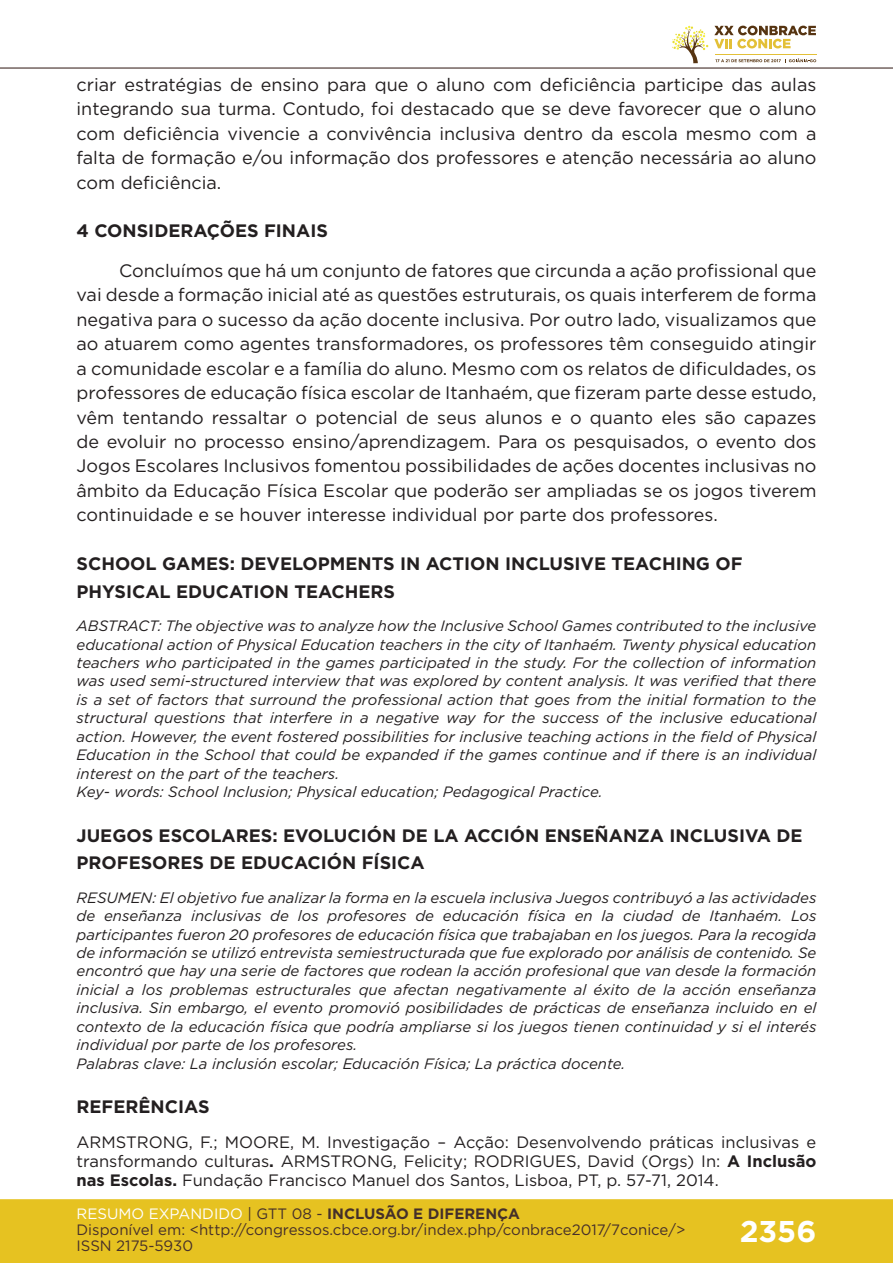
<style>
.page{position:relative;width:893px;height:1263px;background:#fff}
.page>*{position:absolute;margin:0;border:0;box-sizing:border-box;transform-origin:0 0}
.t1{font:700 30px "Gotham";color:#fff}
.t2{font:18px/24.5px "Gotham";color:#231f20;text-align:justify}
.t3{font:700 18px/27.5px "Gotham";color:#231f20}
.t4{font:16.5px/19.4px "Gotham";color:#231f20;text-align:justify}
.t5{font:italic 15px/18.5px "Gotham";color:#231f20}
.t6{font:15px/16px "Gotham";color:#462f2a}
.s1{font-weight:700}
.s2{color:#fff}
.s3{color:#442f2a}
.s4{font-weight:700;color:#442f2a}
</style>
<div class="page">
<div style="left:0;top:1199px;width:893px;height:64px;background:#e6c221;border:2px solid #e6c221"></div>
<hr style="left:0;top:67px;width:893px;height:2px;background:#442f2a">
<svg style="left:672px;top:26px;width:144px;height:37px"></svg>
<p class="t2" style="left:77px;top:72px;width:741px">criar estratégias de ensino para que o aluno com deficiência participe das aulas integrando sua turma. Contudo, foi destacado que se deve favorecer que o aluno com deficiência vivencie a convivência inclusiva dentro da escola mesmo com a falta de formação e/ou informação dos professores e atenção necessária ao aluno com deficiência.</p>
<p class="t3" style="left:77px;top:217px;width:253px">4 CONSIDERAÇÕES FINAIS</p>
<p class="t2" style="left:77px;top:258px;width:741px;text-indent:43px">Concluímos que há um conjunto de fatores que circunda a ação profissional que vai desde a formação inicial até as questões estruturais, os quais interferem de forma negativa para o sucesso da ação docente inclusiva. Por outro lado, visualizamos que ao atuarem como agentes transformadores, os professores têm conseguido atingir a comunidade escolar e a família do aluno. Mesmo com os relatos de dificuldades, os professores de educação física escolar de Itanhaém, que fizeram parte desse estudo, vêm tentando ressaltar o potencial de seus alunos e o quanto eles são capazes de evoluir no processo ensino/aprendizagem. Para os pesquisados, o evento dos Jogos Escolares Inclusivos fomentou possibilidades de ações docentes inclusivas no âmbito da Educação Física Escolar que poderão ser ampliadas se os jogos tiverem continuidade e se houver interesse individual por parte dos professores.</p>
<p class="t3" style="left:77px;top:550px;width:667px">SCHOOL GAMES: DEVELOPMENTS IN ACTION INCLUSIVE TEACHING OF<br>PHYSICAL EDUCATION TEACHERS</p>
<p class="t5" style="left:77px;top:616px;width:741px">ABSTRACT: The objective was to analyze how the Inclusive School Games contributed to the inclusive educational action of Physical Education teachers in the city of Itanhaém. Twenty physical education teachers who participated in the games participated in the study. For the collection of information was used semi-structured interview that was explored by content analysis. It was verified that there is a set of factors that surround the professional action that goes from the initial formation to the structural questions that interfere in a negative way for the success of the inclusive educational action. However, the event fostered possibilities for inclusive teaching actions in the field of Physical Education in the School that could be expanded if the games continue and if there is an individual interest on the part of the teachers.<br>Key- words: School Inclusion; Physical education; Pedagogical Practice.</p>
<p class="t3" style="left:77px;top:821px;width:727px">JUEGOS ESCOLARES: EVOLUCIÓN DE LA ACCIÓN ENSEÑANZA INCLUSIVA DE<br>PROFESORES DE EDUCACIÓN FÍSICA</p>
<p class="t5" style="left:77px;top:888px;width:741px">RESUMEN: El objetivo fue analizar la forma en la escuela inclusiva Juegos contribuyó a las actividades de enseñanza inclusivas de los profesores de educación física en la ciudad de Itanhaém. Los participantes fueron 20 profesores de educación física que trabajaban en los juegos. Para la recogida de información se utilizó entrevista semiestructurada que fue explorado por análisis de contenido. Se encontró que hay una serie de factores que rodean la acción profesional que van desde la formación inicial a los problemas estructurales que afectan negativamente al éxito de la acción enseñanza inclusiva. Sin embargo, el evento promovió posibilidades de prácticas de enseñanza incluido en el contexto de la educación física que podría ampliarse si los juegos tienen continuidad y si el interés individual por parte de los profesores.<br>Palabras clave: La inclusión escolar; Educación Física; La práctica docente.</p>
<p class="t3" style="left:77px;top:1093px;width:135px">REFERÊNCIAS</p>
<p class="t4" style="left:77px;top:1132px;width:741px">ARMSTRONG, F.; MOORE, M. Investigação – Acção: Desenvolvendo práticas inclusivas e transformando culturas<span class="s1">.</span> ARMSTRONG, Felicity; RODRIGUES, David (Orgs) In: <span class="s1">A Inclusão nas Escolas.</span> Fundação Francisco Manuel dos Santos, Lisboa, PT, p. 57-71, 2014.</p>
<p class="t6" style="left:77px;top:1205px;width:610px"><span class="s2">RESUMO EXPANDIDO</span> <span class="s3">| GTT 08 -</span> <span class="s4">INCLUSÃO E DIFERENÇA<br></span>Disponível em: &lt;http://congressos.cbce.org.br/index.php/conbrace2017/7conice/&gt;<br>ISSN 2175-5930</p>
<h1 class="t1" style="left:740px;top:1212px;width:78px">2356</h1>
</div>
